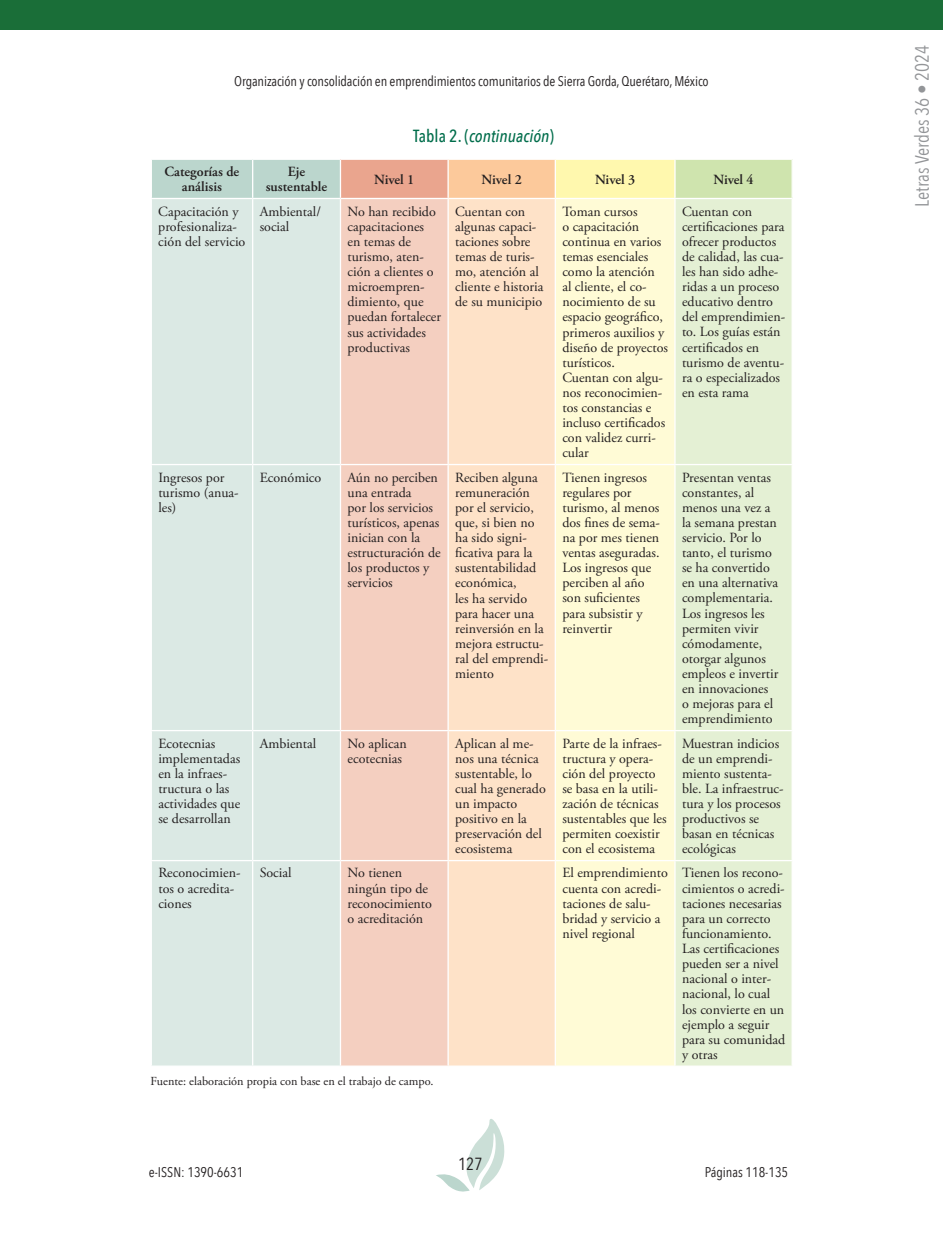
<style>
.page{position:relative;width:943px;height:1241px;background:#fff}
.page>*{position:absolute;margin:0;border:0;box-sizing:border-box;transform-origin:0 0}
.t1{font:19.25px "Avenir Next Condensed";color:#939598}
.t2{font:italic 500 17.5px "Avenir Next Condensed";color:#006d4b}
.t3{font:17.5px "Avenir Next Condensed";color:#231f20}
.t4{font:14px/15px "Adobe Garamond Pro";color:#231f20}
.t5{font:14px "Avenir Next Condensed";letter-spacing:-.01em;color:#231f20}
.t6{font:600 14px/15px "Adobe Garamond Pro";color:#231f20;text-align:center}
.t7{font:12.25px "Adobe Garamond Pro";color:#231f20}
.s1{font-style:normal}
</style>
<div class="page">
<svg style="left:436px;top:1119px;width:69px;height:73px"></svg>
<div style="left:0;top:0;width:943px;height:30px;background:#1a6e38"></div>
<div style="left:152px;top:160px;width:188px;height:38px;background:#bbd6cd"></div>
<div style="left:340px;top:159px;width:108px;height:39px;background:#eaa58e"></div>
<div style="left:448px;top:159px;width:107px;height:39px;background:#fcc99b"></div>
<div style="left:555px;top:159px;width:120px;height:39px;background:#fff8ae"></div>
<div style="left:675px;top:159px;width:117px;height:39px;background:#cfe4ae"></div>
<div style="left:152px;top:199px;width:188px;height:866px;background:#dbe9e4"></div>
<div style="left:341px;top:199px;width:106px;height:866px;background:#f4cfc0"></div>
<div style="left:449px;top:199px;width:105px;height:866px;background:#fee2c8"></div>
<div style="left:556px;top:199px;width:118px;height:866px;background:#fffbd6"></div>
<div style="left:675px;top:199px;width:116px;height:866px;background:#e4f0d4"></div>
<hr style="left:340px;top:464px;width:108px;height:1px;background:#fff">
<hr style="left:340px;top:729px;width:108px;height:2px;background:#fff">
<hr style="left:340px;top:859px;width:108px;height:2px;background:#fff">
<hr style="left:448px;top:464px;width:107px;height:1px;background:#fff">
<hr style="left:448px;top:729px;width:107px;height:2px;background:#fff">
<hr style="left:448px;top:859px;width:107px;height:2px;background:#fff">
<hr style="left:555px;top:158px;width:120px;height:2px;background:#fff">
<hr style="left:555px;top:464px;width:120px;height:1px;background:#fff">
<hr style="left:555px;top:729px;width:120px;height:2px;background:#fff">
<hr style="left:555px;top:859px;width:120px;height:2px;background:#fff">
<hr style="left:674px;top:160px;width:1px;height:38px;background:#fff">
<hr style="left:675px;top:158px;width:117px;height:2px;background:#fff">
<hr style="left:791px;top:160px;width:1px;height:38px;background:#fff">
<hr style="left:675px;top:464px;width:117px;height:1px;background:#fff">
<hr style="left:675px;top:729px;width:117px;height:2px;background:#fff">
<hr style="left:675px;top:859px;width:117px;height:2px;background:#fff">
<hr style="left:340px;top:160px;width:1px;height:38px;background:#fff">
<hr style="left:340px;top:158px;width:108px;height:2px;background:#fff">
<hr style="left:447px;top:160px;width:2px;height:38px;background:#fff">
<hr style="left:448px;top:158px;width:107px;height:2px;background:#fff">
<hr style="left:554px;top:160px;width:2px;height:38px;background:#fff">
<hr style="left:252px;top:199px;width:1px;height:265px;background:#fff">
<hr style="left:252px;top:465px;width:1px;height:264px;background:#fff">
<hr style="left:252px;top:731px;width:1px;height:128px;background:#fff">
<hr style="left:252px;top:861px;width:1px;height:204px;background:#fff">
<hr style="left:151px;top:464px;width:102px;height:1px;background:#fff">
<hr style="left:253px;top:464px;width:87px;height:1px;background:#fff">
<hr style="left:151px;top:729px;width:102px;height:2px;background:#fff">
<hr style="left:253px;top:729px;width:87px;height:2px;background:#fff">
<hr style="left:151px;top:859px;width:102px;height:2px;background:#fff">
<hr style="left:253px;top:859px;width:87px;height:2px;background:#fff">
<hr style="left:252px;top:160px;width:1px;height:38px;background:#fff">
<p class="t5" style="left:234px;top:69px;width:476px">Organización y consolidación en emprendimientos comunitarios de Sierra Gorda, Querétaro, México</p>
<p class="t2" style="left:413px;top:125px;width:142px"><span class="s1">Tabla 2. (</span>continuación<span class="s1">)</span></p>
<p class="t6" style="left:165px;top:164px;width:76px">Categorías de análisis</p>
<p class="t6" style="left:266px;top:164px;width:63px">Eje sustentable</p>
<p class="t6" style="left:374px;top:172px;width:42px">Nivel 1</p>
<p class="t6" style="left:481px;top:172px;width:42px">Nivel 2</p>
<p class="t6" style="left:595px;top:172px;width:42px">Nivel 3</p>
<p class="t6" style="left:713px;top:172px;width:42px">Nivel 4</p>
<p class="t4" style="left:158px;top:204px;width:89px">Capacitación y profesionaliza&shy;ción del servicio</p>
<p class="t4" style="left:260px;top:204px;width:63px">Ambiental/ social</p>
<p class="t4" style="left:347px;top:204px;width:95px">No han recibido capacitaciones<br>en temas de turismo, aten&shy;ción a clientes o microempren&shy;dimiento, que puedan fortalecer sus actividades productivas</p>
<p class="t4" style="left:455px;top:204px;width:90px">Cuentan con algunas capaci&shy;taciones sobre temas de turis&shy;mo, atención al cliente e historia de su municipio</p>
<p class="t4" style="left:562px;top:204px;width:107px">Toman cursos<br>o capacitación continua en varios temas esenciales como la atención<br>al cliente, el co&shy;nocimiento de su espacio geográfico, primeros auxilios y diseño de proyectos turísticos.<br>Cuentan con algu&shy;nos reconocimien&shy;tos constancias e incluso certificados con validez curri&shy;cular</p>
<p class="t4" style="left:682px;top:204px;width:105px">Cuentan con certificaciones para ofrecer productos de calidad, las cua&shy;les han sido adhe&shy;ridas a un proceso educativo dentro del emprendimien&shy;to. Los guías están certificados en turismo de aventu&shy;ra o especializados en esta rama</p>
<p class="t4" style="left:158px;top:470px;width:82px">Ingresos por turismo (anua&shy;les)</p>
<p class="t4" style="left:260px;top:470px;width:63px">Económico</p>
<p class="t4" style="left:347px;top:470px;width:95px">Aún no perciben una entrada<br>por los servicios turísticos, apenas inician con la estructuración de los productos y servicios</p>
<p class="t4" style="left:455px;top:470px;width:95px">Reciben alguna remuneración por el servicio, que, si bien no ha sido signi&shy;ficativa para la sustentabilidad económica,<br>les ha servido para hacer una reinversión en la mejora estructu&shy;ral del emprendi&shy;miento</p>
<p class="t4" style="left:562px;top:470px;width:99px">Tienen ingresos regulares por turismo, al menos dos fines de sema&shy;na por mes tienen ventas aseguradas.<br>Los ingresos que perciben al año son suficientes para subsistir y reinvertir</p>
<p class="t4" style="left:682px;top:470px;width:98px">Presentan ventas constantes, al menos una vez a la semana prestan servicio. Por lo tanto, el turismo se ha convertido en una alternativa complementaria.<br>Los ingresos les permiten vivir cómodamente, otorgar algunos empleos e invertir en innovaciones o mejoras para el emprendimiento</p>
<p class="t4" style="left:158px;top:736px;width:83px">Ecotecnias implementadas en la infraes&shy;tructura o las actividades que se desarrollan</p>
<p class="t4" style="left:260px;top:736px;width:58px">Ambiental</p>
<p class="t4" style="left:347px;top:736px;width:61px">No aplican ecotecnias</p>
<p class="t4" style="left:455px;top:736px;width:92px">Aplican al me&shy;nos una técnica sustentable, lo cual ha generado un impacto positivo en la preservación del ecosistema</p>
<p class="t4" style="left:562px;top:736px;width:106px">Parte de la infraes&shy;tructura y opera&shy;ción del proyecto se basa en la utili&shy;zación de técnicas sustentables que les permiten coexistir con el ecosistema</p>
<p class="t4" style="left:682px;top:736px;width:103px">Muestran indicios de un emprendi&shy;miento sustenta&shy;ble. La infraestruc&shy;tura y los procesos productivos se basan en técnicas ecológicas</p>
<p class="t4" style="left:158px;top:865px;width:84px">Reconocimien&shy;tos o acredita&shy;ciones</p>
<p class="t4" style="left:260px;top:865px;width:33px">Social</p>
<p class="t4" style="left:347px;top:865px;width:86px">No tienen ningún tipo de reconocimiento o acreditación</p>
<p class="t4" style="left:562px;top:865px;width:107px">El emprendimiento cuenta con acredi&shy;taciones de salu&shy;bridad y servicio a nivel regional</p>
<p class="t4" style="left:682px;top:865px;width:105px">Tienen los recono&shy;cimientos o acredi&shy;taciones necesarias para un correcto funcionamiento.<br>Las certificaciones pueden ser a nivel nacional o inter&shy;nacional, lo cual los convierte en un ejemplo a seguir para su comunidad y otras</p>
<p class="t7" style="left:151px;top:1073px;width:284px">Fuente: elaboración propia con base en el trabajo de campo.</p>
<p class="t3" style="left:458px;top:1148px;width:26px">127</p>
<p class="t5" style="left:149px;top:1159px;width:96px">e-ISSN: 1390-6631</p>
<p class="t5" style="left:704px;top:1159px;width:85px">Páginas 118-135</p>
<h1 class="t1" style="left:905px;top:207px;width:164px;rotate:-90deg">Letras Verdes 36 • 2024</h1>
</div>
